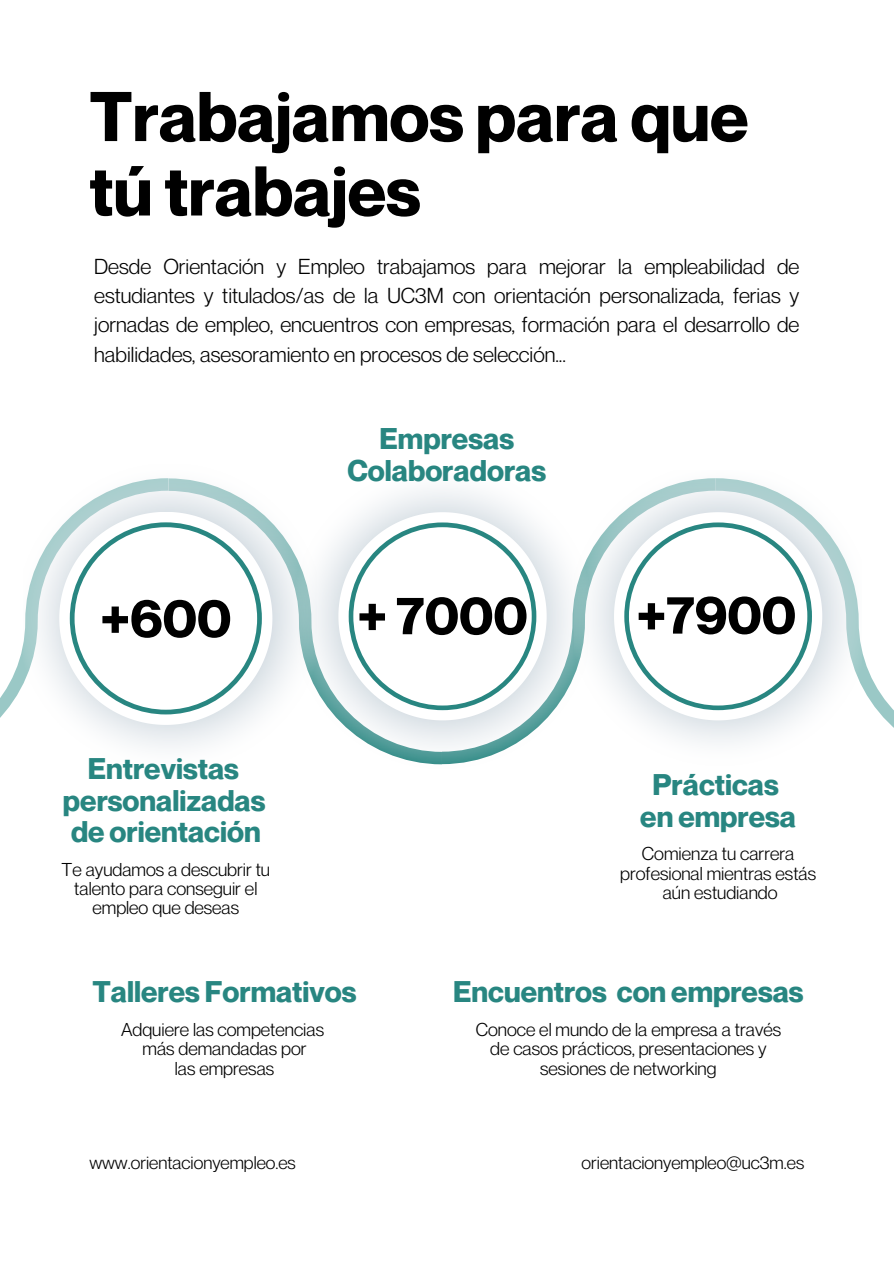
<style>
.page{position:relative;width:894px;height:1264px;background:#fff}
.page>*{position:absolute;margin:0;border:0;box-sizing:border-box;transform-origin:0 0}
.t1{font:700 68.7px/74.4px "Neue Montreal";color:#000}
.t2{font:700 52.5px "Neue Montreal";color:#000}
.t3{font:700 29.25px/31.5px "Neue Montreal";color:#288681;text-align:center}
.t4{font:21.15px/29.2px "Neue Montreal";color:#000;text-align:justify}
.t5{font:18.3px/19.2px "Neue Montreal";color:#000;text-align:center}
.t6{font:17.85px "Neue Montreal";color:#000}
</style>
<div class="page">
<svg style="left:0;top:640px;width:24px;height:78px"></svg>
<svg style="left:861px;top:646px;width:32px;height:81px"></svg>
<img style="left:588px;top:478px;width:273px;height:265px">
<svg style="left:614px;top:512px;width:208px;height:208px"></svg>
<img style="left:24px;top:478px;width:272px;height:270px">
<svg style="left:60px;top:512px;width:212px;height:213px"></svg>
<img style="left:296px;top:489px;width:292px;height:276px">
<svg style="left:338px;top:512px;width:208px;height:208px"></svg>
<h1 class="t1" style="left:89px;top:78px;width:660px">Trabajamos para que tú trabajes</h1>
<h4 class="t4" style="left:94px;top:251px;width:706px">Desde Orientación y Empleo trabajamos para mejorar la empleabilidad de estudiantes y titulados/as de la UC3M con orientación personalizada, ferias y jornadas de empleo, encuentros con empresas, formación para el desarrollo de habilidades, asesoramiento en procesos de selección...</h4>
<p class="t3" style="left:347px;top:422px;width:200px;line-height:32.1px">Empresas<br>Colaboradoras</p>
<p class="t2" style="left:100px;top:586px;width:132px">+600</p>
<h2 class="t2" style="left:357px;top:583px;width:172px">+ 7000</h2>
<p class="t3" style="left:63px;top:752px;width:204px">Entrevistas personalizadas de orientación</p>
<h3 class="t5" style="left:62px;top:859px;width:210px">Te ayudamos a descubrir tu talento para conseguir el empleo que deseas</h3>
<h3 class="t2" style="left:636px;top:582px;width:161px">+7900</h3>
<p class="t3" style="left:640px;top:768px;width:157px">Prácticas en empresa</p>
<p class="t5" style="left:620px;top:844px;width:197px">Comienza tu carrera profesional mientras estás</p>
<h3 class="t5" style="left:662px;top:882px;width:116px">aún estudiando</h3>
<h3 class="t3" style="left:92px;top:975px;width:265px">Talleres Formativos</h3>
<p class="t5" style="left:121px;top:1019px;width:204px">Adquiere las competencias</p>
<p class="t5" style="left:142px;top:1039px;width:165px">más demandadas por</p>
<h2 class="t5" style="left:175px;top:1058px;width:101px">las empresas</h2>
<p class="t3" style="left:453px;top:975px;width:352px">Encuentros con empresas</p>
<p class="t5" style="left:475px;top:1019px;width:307px">Conoce el mundo de la empresa a través de casos prácticos, presentaciones y sesiones de networking</p>
<h2 class="t6" style="left:89px;top:1151px;width:208px">www.orientacionyempleo.es</h2>
<p class="t6" style="left:581px;top:1151px;width:224px">orientacionyempleo@uc3m.es</p>
</div>
